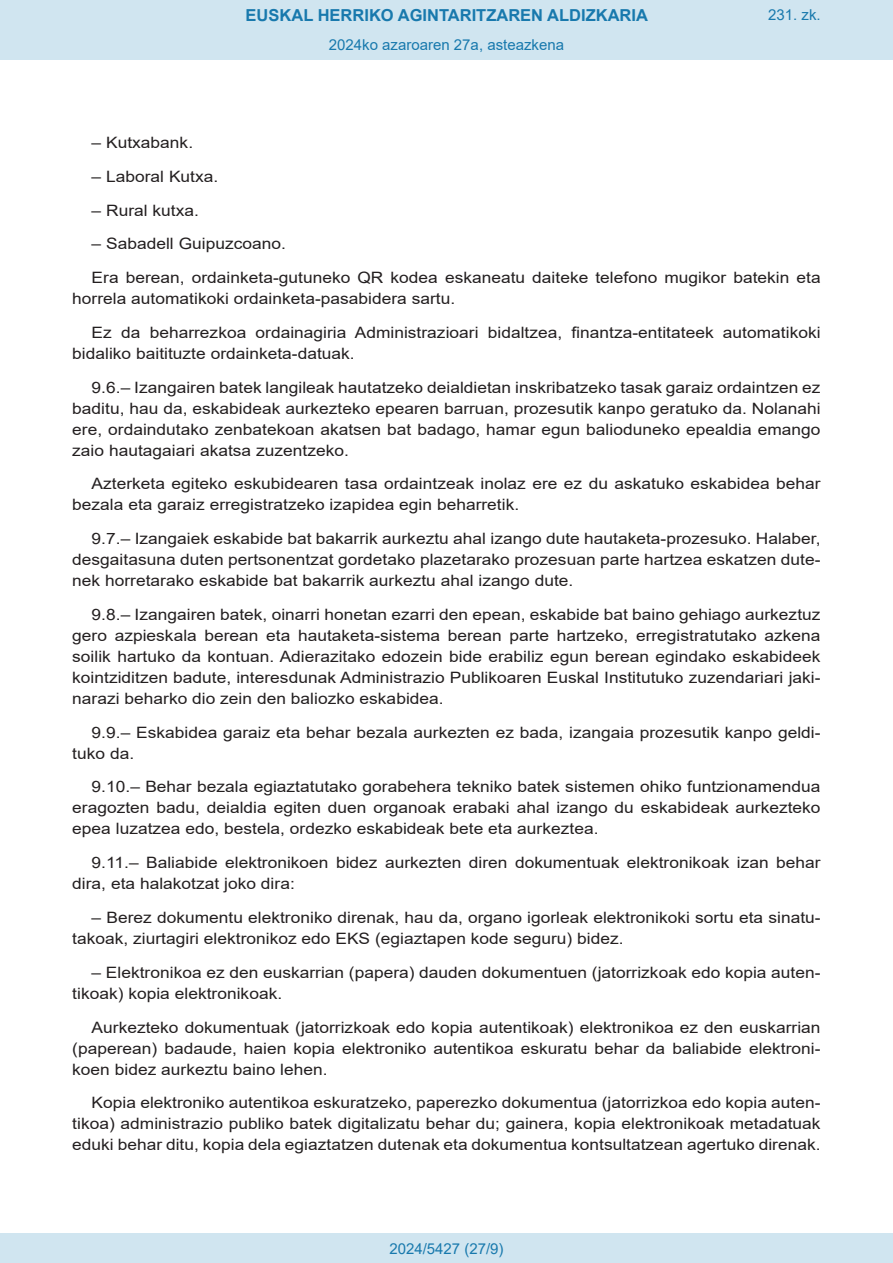
<style>
.page{position:relative;width:893px;height:1263px;background:#fff}
.page>*{position:absolute;margin:0;border:0;box-sizing:border-box;transform-origin:0 0}
.t1{font:700 16.5px "Arial";color:#1879ad}
.BOPVDetalle{font:15.6px/21px "Arial";color:#231f20;scale:1.11 1}
.Paginacion_Centro{font:15px "Arial";color:#1879ad}
</style>
<div class="page">
<div style="left:0;top:0;width:893px;height:60px;background:#d0e5f0"></div>
<div style="left:0;top:1233px;width:893px;height:30px;background:#d0e5f0"></div>
<p class="t1" style="left:246px;top:3px;width:404px">EUSKAL HERRIKO AGINTARITZAREN ALDIZKARIA</p>
<p class="Paginacion_Centro" style="left:329px;top:35px;width:237px">2024ko azaroaren 27a, asteazkena</p>
<p class="Paginacion_Centro" style="left:768px;top:5px;width:54px">231. zk.</p>
<p class="BOPVDetalle" style="left:92px;top:132px;width:93px">– Kutxabank.</p>
<p class="BOPVDetalle" style="left:92px;top:166px;width:116px">– Laboral Kutxa.</p>
<p class="BOPVDetalle" style="left:92px;top:200px;width:98px">– Rural kutxa.</p>
<p class="BOPVDetalle" style="left:92px;top:233px;width:177px">– Sabadell Guipuzcoano.</p>
<p class="BOPVDetalle" style="left:72px;top:267px;width:676px;text-indent:19px">Era berean, ordainketa-gutuneko QR kodea eskaneatu daiteke telefono mugikor batekin eta horrela automatikoki ordainketa-pasabidera sartu.</p>
<p class="BOPVDetalle" style="left:72px;top:322px;width:676px;text-indent:19px">Ez da beharrezkoa ordainagiria Administrazioari bidaltzea, finantza-entitateek automatikoki bidaliko baitituzte ordainketa-datuak.</p>
<p class="BOPVDetalle" style="left:72px;top:377px;width:676px;text-align:justify;text-indent:19px">9.6.– Izangairen batek langileak hautatzeko deialdietan inskribatzeko tasak garaiz ordaintzen ez baditu, hau da, eskabideak aurkezteko epearen barruan, prozesutik kanpo geratuko da. Nolanahi ere, ordaindutako zenbatekoan akatsen bat badago, hamar egun balioduneko epealdia emango zaio hautagaiari akatsa zuzentzeko.</p>
<p class="BOPVDetalle" style="left:72px;top:473px;width:676px;text-indent:19px">Azterketa egiteko eskubidearen tasa ordaintzeak inolaz ere ez du askatuko eskabidea behar bezala eta garaiz erregistratzeko izapidea egin beharretik.</p>
<p class="BOPVDetalle" style="left:72px;top:528px;width:676px;text-align:justify;text-indent:19px">9.7.– Izangaiek eskabide bat bakarrik aurkeztu ahal izango dute hautaketa-prozesuko. Halaber, desgaitasuna duten pertsonentzat gordetako plazetarako prozesuan parte hartzea eskatzen dute&shy;nek horretarako eskabide bat bakarrik aurkeztu ahal izango dute.</p>
<p class="BOPVDetalle" style="left:72px;top:604px;width:676px;text-align:justify;text-indent:19px">9.8.– Izangairen batek, oinarri honetan ezarri den epean, eskabide bat baino gehiago aurkeztuz gero azpieskala berean eta hautaketa-sistema berean parte hartzeko, erregistratutako azkena soilik hartuko da kontuan. Adierazitako edozein bide erabiliz egun berean egindako eskabideek kointziditzen badute, interesdunak Administrazio Publikoaren Euskal Institutuko zuzendariari jaki&shy;narazi beharko dio zein den baliozko eskabidea.</p>
<p class="BOPVDetalle" style="left:72px;top:722px;width:676px;text-indent:19px">9.9.– Eskabidea garaiz eta behar bezala aurkezten ez bada, izangaia prozesutik kanpo geldi&shy;tuko da.</p>
<p class="BOPVDetalle" style="left:72px;top:776px;width:676px;text-align:justify;text-indent:19px">9.10.– Behar bezala egiaztatutako gorabehera tekniko batek sistemen ohiko funtzionamendua eragozten badu, deialdia egiten duen organoak erabaki ahal izango du eskabideak aurkezteko epea luzatzea edo, bestela, ordezko eskabideak bete eta aurkeztea.</p>
<p class="BOPVDetalle" style="left:72px;top:852px;width:676px;text-indent:19px">9.11.– Baliabide elektronikoen bidez aurkezten diren dokumentuak elektronikoak izan behar dira, eta halakotzat joko dira:</p>
<p class="BOPVDetalle" style="left:72px;top:907px;width:676px;text-indent:19px">– Berez dokumentu elektroniko direnak, hau da, organo igorleak elektronikoki sortu eta sinatu&shy;takoak, ziurtagiri elektronikoz edo EKS (egiaztapen kode seguru) bidez.</p>
<p class="BOPVDetalle" style="left:72px;top:962px;width:676px;text-indent:19px">– Elektronikoa ez den euskarrian (papera) dauden dokumentuen (jatorrizkoak edo kopia auten&shy;tikoak) kopia elektronikoak.</p>
<p class="BOPVDetalle" style="left:72px;top:1016px;width:676px;text-align:justify;text-indent:19px">Aurkezteko dokumentuak (jatorrizkoak edo kopia autentikoak) elektronikoa ez den euskarrian (paperean) badaude, haien kopia elektroniko autentikoa eskuratu behar da baliabide elektroni&shy;koen bidez aurkeztu baino lehen.</p>
<p class="BOPVDetalle" style="left:72px;top:1092px;width:676px;text-align:justify;text-indent:19px">Kopia elektroniko autentikoa eskuratzeko, paperezko dokumentua (jatorrizkoa edo kopia auten&shy;tikoa) administrazio publiko batek digitalizatu behar du; gainera, kopia elektronikoak metadatuak eduki behar ditu, kopia dela egiaztatzen dutenak eta dokumentua kontsultatzean agertuko direnak.</p>
<p class="Paginacion_Centro" style="left:389px;top:1238px;width:116px">2024/5427 (27/9)</p>
</div>
